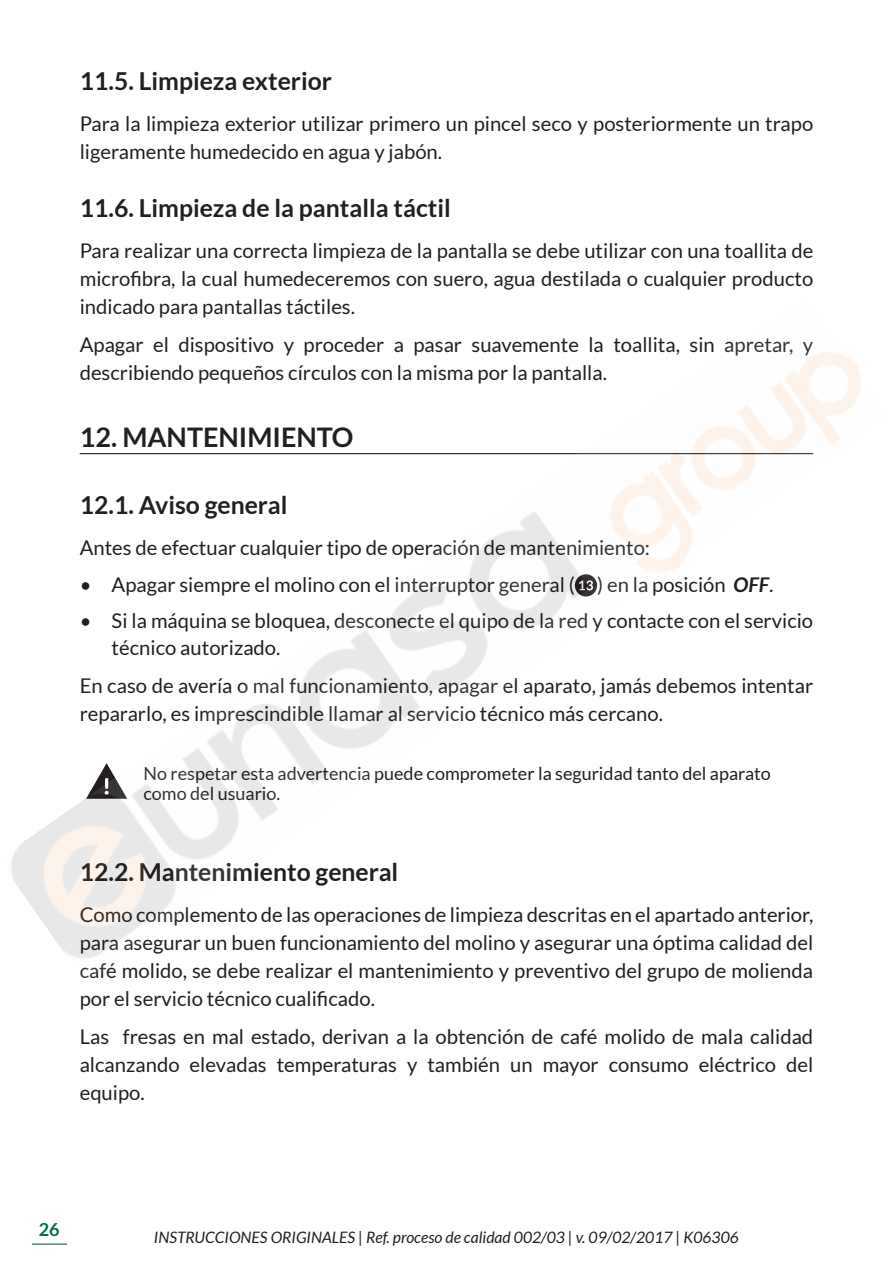
<style>
.page{position:relative;width:893px;height:1276px;background:#fff}
.page>*{position:absolute;margin:0;border:0;box-sizing:border-box;transform-origin:0 0}
.t1{font:700 27px "Lato";color:#231f20}
.t2{font:700 24.75px "Lato";color:#231f20}
.t3{font:20.25px/28.1px "Lato";color:#231f20}
.t4{font:18px/20.2px "Lato";color:#231f20}
.t5{font:700 18px "Lato";color:#006951}
.t6{font:italic 15.75px "Lato";color:#231f20}
.s1{font-weight:700;font-style:italic}
</style>
<div class="page">
<hr style="left:32px;top:1243px;width:35px;height:1px;background:#006951">
<img style="left:11px;top:352px;width:850px;height:606px">
<p class="t2" style="left:80px;top:67px;width:254px">11.5. Limpieza exterior</p>
<p class="t3" style="left:80px;top:109px;width:735px">Para la limpieza exterior utilizar primero un pincel seco y posteriormente un trapo ligeramente humedecido en agua y jabón.</p>
<p class="t2" style="left:80px;top:194px;width:373px">11.6. Limpieza de la pantalla táctil</p>
<p class="t3" style="left:80px;top:236px;width:735px;text-align:justify">Para realizar una correcta limpieza de la pantalla se debe utilizar con una toallita de microfibra, la cual humedeceremos con suero, agua destilada o cualquier producto indicado para pantallas táctiles.</p>
<p class="t3" style="left:80px;top:330px;width:735px">Apagar el dispositivo y proceder a pasar suavemente la toallita, sin apretar, y describiendo pequeños círculos con la misma por la pantalla.</p>
<h1 class="t1" style="left:80px;top:421px;width:275px">12. MANTENIMIENTO</h1>
<p class="t2" style="left:80px;top:491px;width:209px">12.1. Aviso general</p>
<p class="t3" style="left:80px;top:533px;width:572px">Antes de efectuar cualquier tipo de operación de mantenimiento:</p>
<p class="t3" style="left:80px;top:570px;width:695px">• Apagar siempre el molino con el interruptor general ( ) en la posición <span class="s1">OFF</span>.</p>
<p class="t3" style="left:112px;top:607px;width:703px;line-height:27px;text-indent:-32px">• Si la máquina se bloquea, desconecte el quipo de la red y contacte con el servicio técnico autorizado.</p>
<p class="t3" style="left:80px;top:671px;width:735px">En caso de avería o mal funcionamiento, apagar el aparato, jamás debemos intentar repararlo, es imprescindible llamar al servicio técnico más cercano.</p>
<p class="t4" style="left:144px;top:763px;width:629px">No respetar esta advertencia puede comprometer la seguridad tanto del aparato como del usuario.</p>
<p class="t2" style="left:80px;top:857px;width:320px">12.2. Mantenimiento general</p>
<p class="t3" style="left:80px;top:900px;width:735px;text-align:justify">Como complemento de las operaciones de limpieza descritas en el apartado anterior, para asegurar un buen funcionamiento del molino y asegurar una óptima calidad del café molido, se debe realizar el mantenimiento y preventivo del grupo de molienda por el servicio técnico cualificado.</p>
<p class="t3" style="left:80px;top:1022px;width:735px;text-align:justify">Las fresas en mal estado, derivan a la obtención de café molido de mala calidad alcanzando elevadas temperaturas y también un mayor consumo eléctrico del equipo.</p>
<p class="t5" style="left:39px;top:1219px;width:22px">26</p>
<p class="t6" style="left:154px;top:1229px;width:587px">INSTRUCCIONES ORIGINALES | Ref. proceso de calidad 002/03 | v. 09/02/2017 | K06306</p>
</div>
